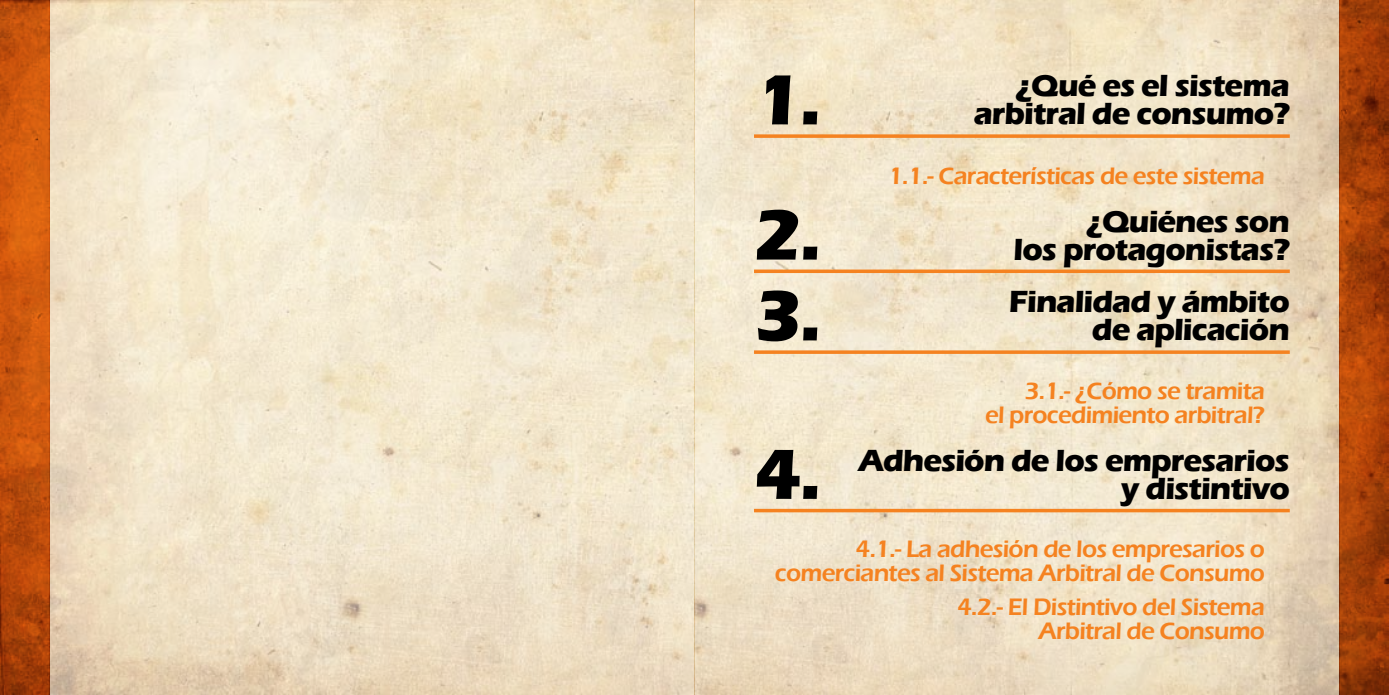
<style>
.page{position:relative;width:1389px;height:695px;background:#fff}
.page>*{position:absolute;margin:0;border:0;box-sizing:border-box;transform-origin:0 0}
.t1{font:700 73.5px "Eras ITC";color:#000}
.t2{font:700 31.5px/28px "Eras ITC";letter-spacing:-.03em;color:#000;text-align:right}
.t3{font:600 24.5px/24.5px "Eras ITC";letter-spacing:-.03em;color:#f58220;text-align:right}
</style>
<div class="page">
<img style="left:0;top:0;width:1339px;height:694px">
<svg style="left:1339px;top:0;width:50px;height:694px;background:#a33e07"></svg>
<svg style="left:754px;top:134px;width:536px;height:4px;background:#f48d34"></svg>
<svg style="left:754px;top:269px;width:536px;height:4px;background:#f48f36"></svg>
<svg style="left:754px;top:350px;width:536px;height:4px;background:#f48e35"></svg>
<svg style="left:754px;top:508px;width:536px;height:4px;background:#f49644"></svg>
<h1 class="t1" style="left:754px;top:58px;width:69px">1.</h1>
<p class="t2" style="left:974px;top:72px;width:318px">¿Qué es el sistema arbitral de consumo?</p>
<p class="t3" style="left:888px;top:163px;width:378px">1.1.- Características de este sistema</p>
<h1 class="t1" style="left:754px;top:193px;width:69px">2.</h1>
<p class="t2" style="left:1014px;top:207px;width:278px">¿Quiénes son<br>los protagonistas?</p>
<h1 class="t1" style="left:754px;top:273px;width:69px">3.</h1>
<p class="t2" style="left:1009px;top:288px;width:282px">Finalidad y ámbito de aplicación</p>
<p class="t3" style="left:985px;top:378px;width:281px">3.1.- ¿Cómo se tramita<br>el procedimiento arbitral?</p>
<h1 class="t1" style="left:754px;top:432px;width:69px">4.</h1>
<p class="t2" style="left:858px;top:446px;width:433px">Adhesión de los empresarios y distintivo</p>
<p class="t3" style="left:775px;top:536px;width:492px">4.1.- La adhesión de los empresarios o comerciantes al Sistema Arbitral de Consumo</p>
<p class="t3" style="left:957px;top:594px;width:309px">4.2.- El Distintivo del Sistema<br>Arbitral de Consumo</p>
</div>
